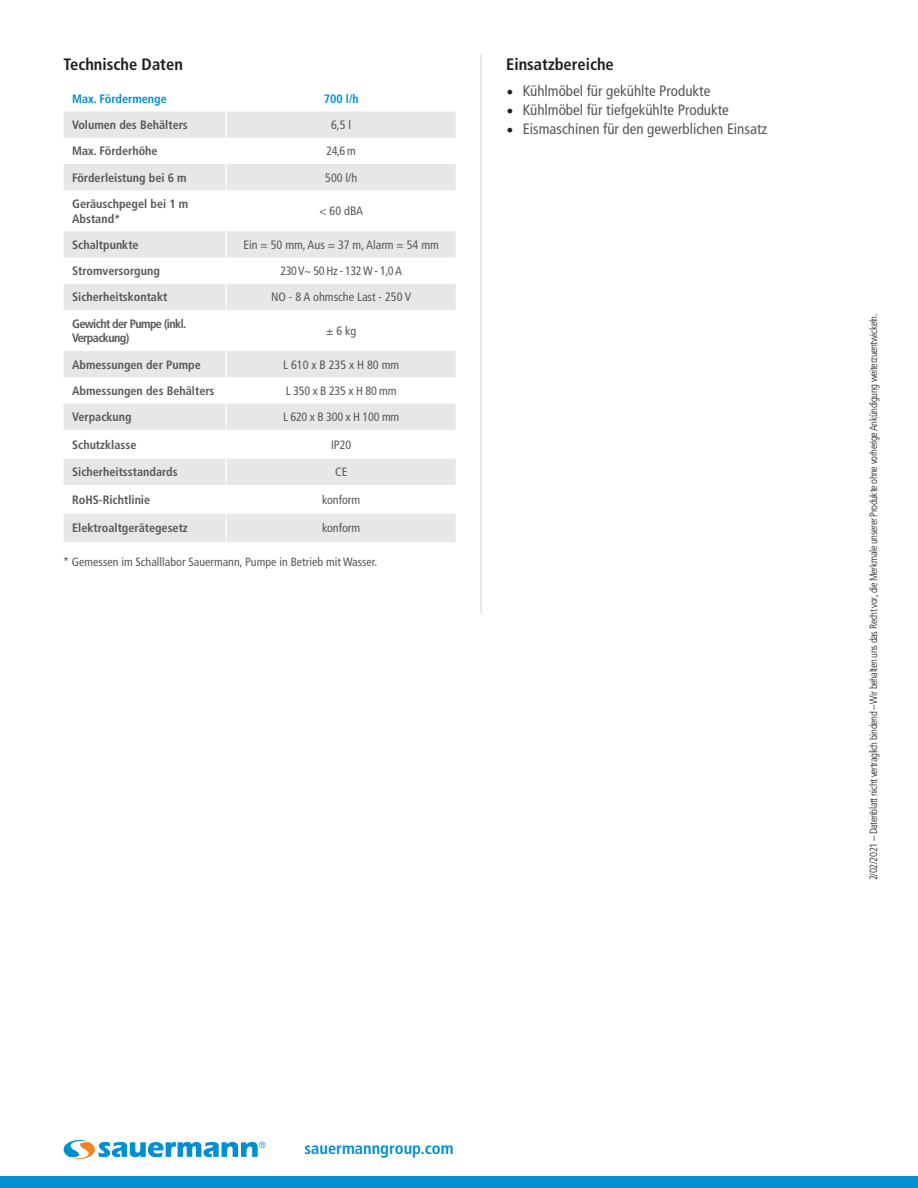
<style>
.page{position:relative;width:918px;height:1188px;background:#fff}
.page>*{position:absolute;margin:0;border:0;box-sizing:border-box;transform-origin:0 0}
.t1{font:700 condensed 16.5px "Frutiger LT Std";color:#231f20}
.t2{font:700 condensed 16.5px "Frutiger LT Std";color:#008fd0}
.t3{font:condensed 15px "Frutiger LT Std";color:#57585a}
.t4{font:700 condensed 12.15px/14.5px "Frutiger LT Std";color:#57585a}
.t5{font:condensed 12.15px "Frutiger LT Std";color:#57585a}
.t6{font:700 condensed 12.15px/14.5px "Frutiger LT Std";letter-spacing:-.05em;color:#57585a}
.t7{font:condensed 12.15px "Frutiger LT Std";letter-spacing:-.02em;color:#57585a}
.t8{font:700 condensed 12.15px "Frutiger LT Std";color:#008fd0}
.t9{font:condensed 12.15px "Frutiger LT Std";letter-spacing:-.04em;color:#57585a}
.t10{font:condensed 12px "Frutiger LT Std";color:#57585a}
.t11{font:300 condensed 10.5px "Frutiger LT Std";letter-spacing:-.04em;color:#231f20}
.s1{font-family:"Minion Pro";font-stretch:normal;font-size:18px;color:#231f20}
</style>
<div class="page">
<div style="left:0;top:1176px;width:918px;height:12px;background:#008fd0"></div>
<svg style="left:64px;top:1140px;width:202px;height:19px"></svg>
<svg style="left:64px;top:111px;width:392px;height:431px"></svg>
<svg style="left:226px;top:111px;width:1px;height:79px"></svg>
<hr style="left:226px;top:190px;width:1px;height:41px;background:#fff">
<svg style="left:226px;top:231px;width:1px;height:79px"></svg>
<hr style="left:226px;top:310px;width:1px;height:41px;background:#fff">
<svg style="left:226px;top:351px;width:1px;height:191px"></svg>
<hr style="left:481px;top:53px;width:1px;height:561px;background:#d1d2d4">
<p class="t1" style="left:64px;top:54px;width:121px">Technische Daten</p>
<p class="t1" style="left:506px;top:54px;width:109px">Einsatzbereiche</p>
<p class="t8" style="left:72px;top:91px;width:96px">Max. Fördermenge</p>
<p class="t8" style="left:324px;top:91px;width:36px">700 l/h</p>
<p class="t4" style="left:72px;top:118px;width:117px">Volumen des Behälters</p>
<p class="t5" style="left:331px;top:118px;width:22px">6,5 l</p>
<p class="t4" style="left:72px;top:144px;width:87px">Max. Förderhöhe</p>
<p class="t5" style="left:326px;top:144px;width:31px">24,6 m</p>
<p class="t4" style="left:72px;top:170px;width:116px">Förderleistung bei 6 m</p>
<p class="t5" style="left:325px;top:170px;width:34px">500 l/h</p>
<p class="t4" style="left:72px;top:197px;width:118px">Geräuschpegel bei 1 m<br>Abstand*</p>
<p class="t5" style="left:319px;top:204px;width:45px">&lt; 60 dBA</p>
<p class="t4" style="left:72px;top:237px;width:68px">Schaltpunkte</p>
<p class="t5" style="left:244px;top:238px;width:197px">Ein = 50 mm, Aus = 37 m, Alarm = 54 mm</p>
<p class="t4" style="left:72px;top:264px;width:89px">Stromversorgung</p>
<p class="t9" style="left:280px;top:264px;width:123px">230 V~ 50 Hz - 132 W - 1,0 A</p>
<p class="t4" style="left:72px;top:290px;width:97px">Sicherheitskontakt</p>
<p class="t5" style="left:271px;top:290px;width:142px">NO - 8 A ohmsche Last - 250 V</p>
<p class="t6" style="left:72px;top:316px;width:116px">Gewicht der Pumpe (inkl.<br>Verpackung)</p>
<p class="t5" style="left:326px;top:324px;width:32px">± 6 kg</p>
<p class="t4" style="left:72px;top:357px;width:130px">Abmessungen der Pumpe</p>
<p class="t5" style="left:283px;top:357px;width:117px">L 610 x B 235 x H 80 mm</p>
<p class="t4" style="left:72px;top:383px;width:144px">Abmessungen des Behälters</p>
<p class="t7" style="left:286px;top:384px;width:112px">L 350 x B 235 x H 80 mm</p>
<p class="t4" style="left:72px;top:410px;width:61px">Verpackung</p>
<p class="t7" style="left:283px;top:410px;width:118px">L 620 x B 300 x H 100 mm</p>
<p class="t4" style="left:72px;top:437px;width:66px">Schutzklasse</p>
<p class="t5" style="left:331px;top:437px;width:22px">IP20</p>
<p class="t4" style="left:72px;top:465px;width:107px">Sicherheitsstandards</p>
<p class="t5" style="left:335px;top:465px;width:14px">CE</p>
<p class="t4" style="left:72px;top:492px;width:80px">RoHS-Richtlinie</p>
<p class="t5" style="left:322px;top:492px;width:40px">konform</p>
<p class="t4" style="left:72px;top:521px;width:117px">Elektroaltgerätegesetz</p>
<p class="t5" style="left:322px;top:521px;width:40px">konform</p>
<p class="t10" style="left:63px;top:554px;width:316px">* Gemessen im Schalllabor Sauermann, Pumpe in Betrieb mit Wasser.</p>
<p class="t3" style="left:506px;top:82px;width:205px"><span class="s1">•</span> Kühlmöbel für gekühlte Produkte</p>
<p class="t3" style="left:506px;top:101px;width:224px"><span class="s1">•</span> Kühlmöbel für tiefgekühlte Produkte</p>
<p class="t3" style="left:506px;top:120px;width:262px"><span class="s1">•</span> Eismaschinen für den gewerblichen Einsatz</p>
<p class="t11" style="left:868px;top:880px;width:568px;rotate:-90deg">2/02/2021 – Datenblatt nicht vertraglich bindend –Wir behalten uns das Recht vor, die Merkmale unserer Produkte ohne vorherigeAnkündigung weiterzuentwickeln.</p>
<p class="t2" style="left:305px;top:1139px;width:150px">sauermanngroup.com</p>
</div>
